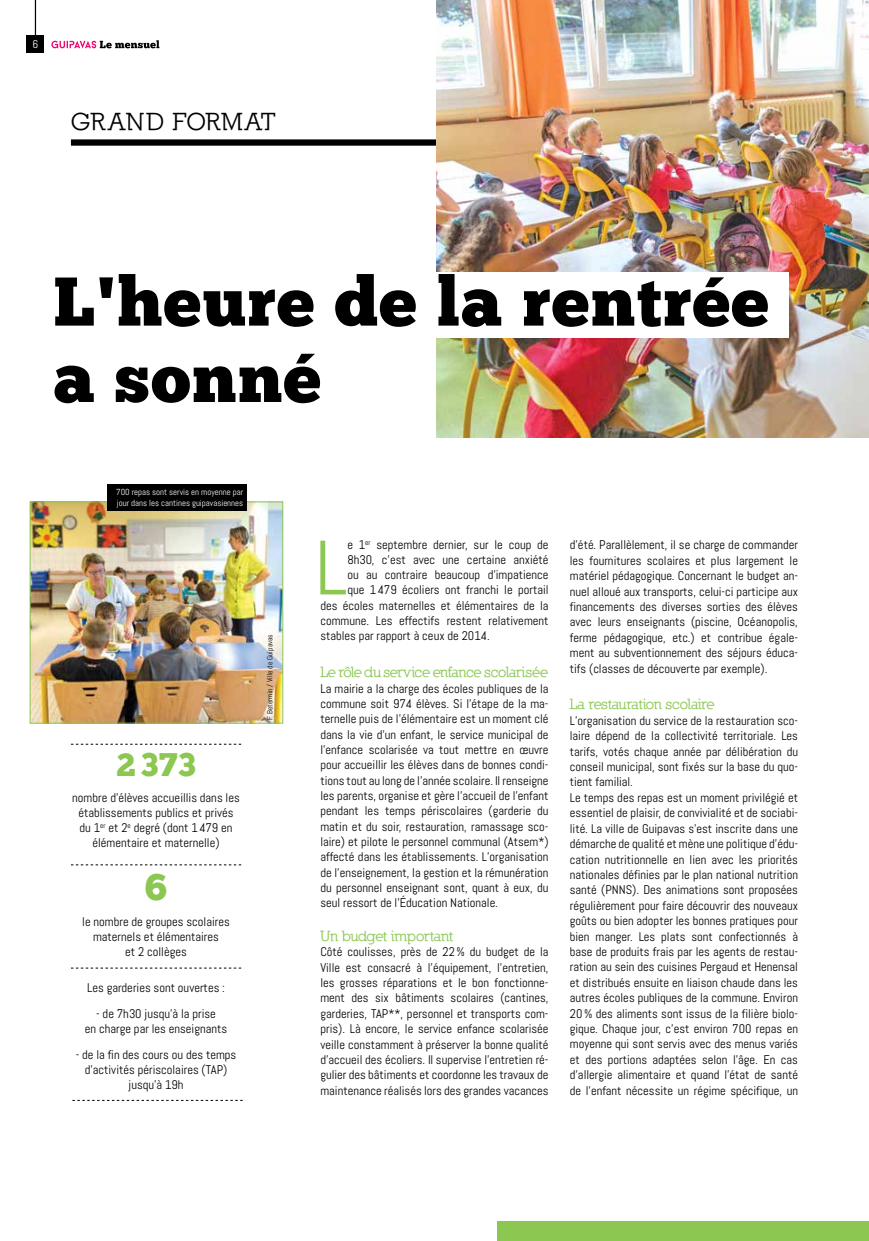
<style>
.page{position:relative;width:869px;height:1241px;background:#fff}
.page>*{position:absolute;margin:0;border:0;box-sizing:border-box;transform-origin:0 0}
.t1{font:76.75px "Abel";color:#8bc751}
.t2{font:68.75px/76.2px "Chunk Five Ex";letter-spacing:.02em;color:#000}
.t3{font:37.5px "Chunk Five Ex";color:#8bc751}
.t4{font:32.5px "Chunk Five Ex";color:#8bc751}
.t5{font:700 25px "Nilland";letter-spacing:.05em;color:#000}
.t6{font:700 15px "Nilland";letter-spacing:-.025em;color:#8bc751}
.t7{font:700 15px "Nilland";color:#8bc751}
.t8{font:12.5px/15.4px "Abel";color:#000;text-align:center}
.t9{font:11.25px "Abel";color:#fff}
.t10{font:8.75px/11.2px "Abel";color:#fff}
.t11{font:7.5px "Abel";color:#000}
</style>
<div class="page">
<hr style="left:35px;top:0;width:1px;height:38px;background:#000">
<div style="left:27px;top:35px;width:17px;height:18px;background:#000"></div>
<div style="left:71px;top:139px;width:797px;height:7px;background:#000"></div>
<div style="left:496px;top:1221px;width:372px;height:19px;background:#8bc751"></div>
<svg style="left:51px;top:40px;width:108px;height:8px"></svg>
<img style="left:436px;top:0;width:432px;height:437px">
<div style="left:53px;top:272px;width:735px;height:65px;background:#fff"></div>
<svg style="left:71px;top:743px;width:170px;height:1px"></svg>
<svg style="left:71px;top:864px;width:170px;height:1px"></svg>
<svg style="left:71px;top:967px;width:170px;height:1px"></svg>
<svg style="left:72px;top:1099px;width:170px;height:1px"></svg>
<img style="left:32px;top:503px;width:249px;height:218px">
<div style="left:30px;top:501px;width:253px;height:222px;border:1px solid #8bc751"></div>
<div style="left:107px;top:483px;width:140px;height:27px;background:#000"></div>
<p class="t9" style="left:33px;top:37px;width:7px">6</p>
<h3 class="t5" style="left:71px;top:106px;width:206px">GRAND FORMAT</h3>
<h2 class="t2" style="left:53px;top:262px;width:716px">L'heure de la rentrée a sonné</h2>
<p class="t10" style="left:116px;top:486px;width:128px">700 repas sont servis en moyenne par jour dans les cantines guipavasiennes</p>
<h3 class="t4" style="left:116px;top:740px;width:81px">2 373</h3>
<p class="t8" style="left:72px;top:789px;width:169px;line-height:15px">nombre d'élèves accueillis dans les établissements publics et privés du 1<sup>er</sup> et 2<sup>e</sup> degré (dont 1479 en élémentaire et maternelle)</p>
<h3 class="t3" style="left:145px;top:859px;width:23px">6</h3>
<p class="t8" style="left:82px;top:914px;width:149px;line-height:15px">le nombre de groupes scolaires maternels et élémentaires<br>et 2 collèges</p>
<p class="t8" style="left:87px;top:980px;width:139px">Les garderies sont ouvertes :</p>
<p class="t8" style="left:85px;top:1005px;width:144px;line-height:15px">- de 7h30 jusqu’à la prise<br>en charge par les enseignants</p>
<p class="t8" style="left:76px;top:1046px;width:162px;line-height:15px">- de la fin des cours ou des temps d’activités périscolaires (TAP) jusqu’à 19h</p>
<p class="t11" style="left:265px;top:719px;width:87px;rotate:-90deg">F. Betermin / Ville de Guipavas</p>
<h1 class="t1" style="left:315px;top:519px;width:34px">L</h1>
<p class="t8" style="left:347px;top:537px;width:202px">e 1<sup>er</sup> septembre dernier, sur le coup de</p>
<p class="t8" style="left:347px;top:552px;width:202px">8h30, c’est avec une certaine anxiété</p>
<p class="t8" style="left:347px;top:567px;width:202px">ou au contraire beaucoup d’impatience</p>
<p class="t8" style="left:347px;top:582px;width:202px">que 1479 écoliers ont franchi le portail</p>
<p class="t8" style="left:320px;top:597px;width:229px">des écoles maternelles et élémentaires de la</p>
<p class="t8" style="left:320px;top:613px;width:229px">commune. Les effectifs restent relativement</p>
<p class="t8" style="left:320px;top:628px;width:171px">stables par rapport à ceux de 2014.</p>
<p class="t6" style="left:320px;top:663px;width:229px">Le rôle du service enfance scolarisée</p>
<p class="t8" style="left:320px;top:680px;width:229px;text-align:justify">La mairie a la charge des écoles publiques de la commune soit 974 élèves. Si l’étape de la ma&shy;ternelle puis de l’élémentaire est un moment clé dans la vie d’un enfant, le service municipal de l’enfance scolarisée va tout mettre en œuvre pour accueillir les élèves dans de bonnes condi&shy;tions tout au long de l’année scolaire. Il renseigne les parents, organise et gère l’accueil de l’enfant pendant les temps périscolaires (garderie du matin et du soir, restauration, ramassage sco&shy;laire) et pilote le personnel communal (Atsem*) affecté dans les établissements. L’organisation de l’enseignement, la gestion et la rémunération du personnel enseignant sont, quant à eux, du seul ressort de l’Éducation Nationale.</p>
<p class="t7" style="left:320px;top:927px;width:134px">Un budget important</p>
<p class="t8" style="left:320px;top:944px;width:229px;text-align:justify">Côté coulisses, près de 22% du budget de la Ville est consacré à l’équipement, l’entretien, les grosses réparations et le bon fonctionne&shy;ment des six bâtiments scolaires (cantines, garderies, TAP**, personnel et transports com&shy;pris). Là encore, le service enfance scolarisée veille constamment à préserver la bonne qualité d’accueil des écoliers. Il supervise l’entretien ré&shy;gulier des bâtiments et coordonne les travaux de maintenance réalisés lors des grandes vacances</p>
<p class="t8" style="left:569px;top:537px;width:229px;text-align:justify">d’été. Parallèlement, il se charge de commander les fournitures scolaires et plus largement le matériel pédagogique. Concernant le budget an&shy;nuel alloué aux transports, celui-ci participe aux financements des diverses sorties des élèves avec leurs enseignants (piscine, Océanopolis, ferme pédagogique, etc.) et contribue égale&shy;ment au subventionnement des séjours éduca&shy;tifs (classes de découverte par exemple).</p>
<p class="t6" style="left:569px;top:695px;width:146px">La restauration scolaire</p>
<p class="t8" style="left:569px;top:712px;width:229px;text-align:left">L’organisation du service de la restauration sco&shy;laire dépend de la collectivité territoriale. Les tarifs, votés chaque année par délibération du conseil municipal, sont fixés sur la base du quo&shy;tient familial.<br>Le temps des repas est un moment privilégié et essentiel de plaisir, de convivialité et de sociabi&shy;lité. La ville de Guipavas s’est inscrite dans une démarche de qualité et mène une politique d’édu&shy;cation nutritionnelle en lien avec les priorités nationales définies par le plan national nutrition santé (PNNS). Des animations sont proposées régulièrement pour faire découvrir des nouveaux goûts ou bien adopter les bonnes pratiques pour bien manger. Les plats sont confectionnés à base de produits frais par les agents de restau&shy;ration au sein des cuisines Pergaud et Henensal et distribués ensuite en liaison chaude dans les autres écoles publiques de la commune. Environ 20% des aliments sont issus de la filière biolo&shy;gique. Chaque jour, c’est environ 700 repas en moyenne qui sont servis avec des menus variés et des portions adaptées selon l’âge. En cas d’allergie alimentaire et quand l’état de santé de l’enfant nécessite un régime spécifique, un</p>
</div>
